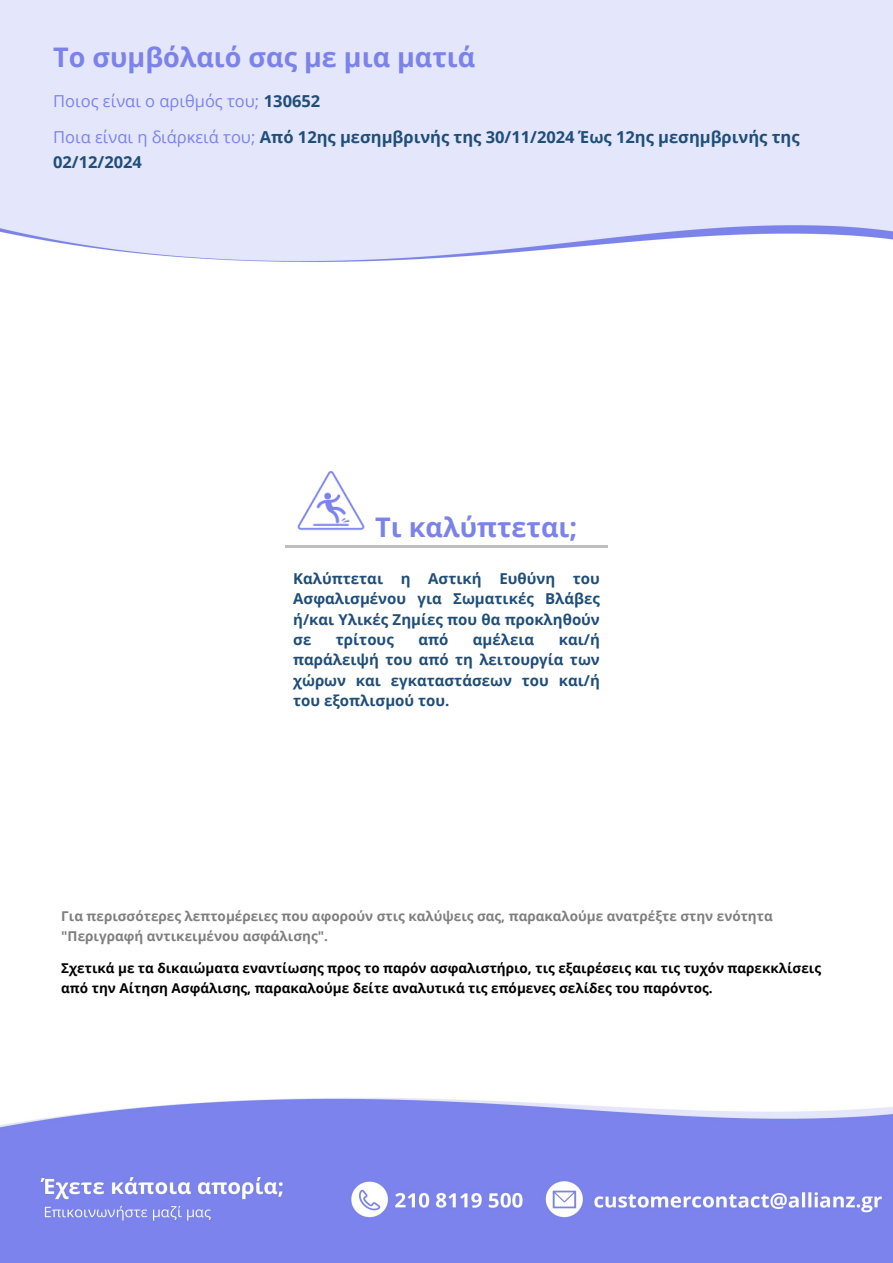
<style>
.page{position:relative;width:893px;height:1263px;background:#fff}
.page>*{position:absolute;margin:0;border:0;box-sizing:border-box;transform-origin:0 0}
.t1{font:700 27px "Open Sans";color:#7b83eb}
.t2{font:700 16.5px/36.3px "Open Sans";color:#1f4e79}
.t3{font:700 15px/20.4px "Open Sans";color:#1f4e79;text-align:justify}
.t4{font:700 13.5px/19.8px "Open Sans";color:#000}
.t5{font:700 13.5px/19.8px "Open Sans";color:#7f7f7f}
.s1{font-weight:400;color:#7b83eb}
</style>
<div class="page">
<img style="left:0;top:1098px;width:893px;height:165px">
<img style="left:297px;top:471px;width:68px;height:60px">
<hr style="left:285px;top:545px;width:323px;height:2px;background:#bfbfbf">
<h1 class="t1" style="left:53px;top:38px;width:424px">Το συμβόλαιό σας με μια ματιά</h1>
<p class="t2" style="left:53px;top:82px;width:748px"><span class="s1">Ποιος είναι ο αριθμός του;</span> 130652<br><span class="s1">Ποια είναι η διάρκειά του;</span> Από 12ης μεσημβρινής της 30/11/2024 Έως 12ης μεσημβρινής της</p>
<p class="t2" style="left:53px;top:143px;width:90px">02/12/2024</p>
<h1 class="t1" style="left:375px;top:508px;width:204px">Τι καλύπτεται;</h1>
<p class="t3" style="left:293px;top:568px;width:308px">Καλύπτεται η Αστική Ευθύνη του Ασφαλισμένου για Σωματικές Βλάβες ή/και Υλικές Ζημίες που θα προκληθούν σε</p>
<p class="t3" style="left:293px;top:629px;width:308px;text-indent:266px">και/ή παράλειψή του από τη λειτουργία των χώρων και εγκαταστάσεων του και/ή του εξοπλισμού του.</p>
<p class="t3" style="left:336px;top:629px;width:59px">τρίτους</p>
<p class="t3" style="left:418px;top:629px;width:32px">από</p>
<p class="t3" style="left:473px;top:629px;width:63px">αμέλεια</p>
<p class="t5" style="left:61px;top:906px;width:713px">Για περισσότερες λεπτομέρειες που αφορούν στις καλύψεις σας, παρακαλούμε ανατρέξτε στην ενότητα "Περιγραφή αντικειμένου ασφάλισης".</p>
<p class="t4" style="left:61px;top:958px;width:761px">Σχετικά με τα δικαιώματα εναντίωσης προς το παρόν ασφαλιστήριο, τις εξαιρέσεις και τις τυχόν παρεκκλίσεις από την Αίτηση Ασφάλισης, παρακαλούμε δείτε αναλυτικά τις επόμενες σελίδες του παρόντος.</p>
</div>
